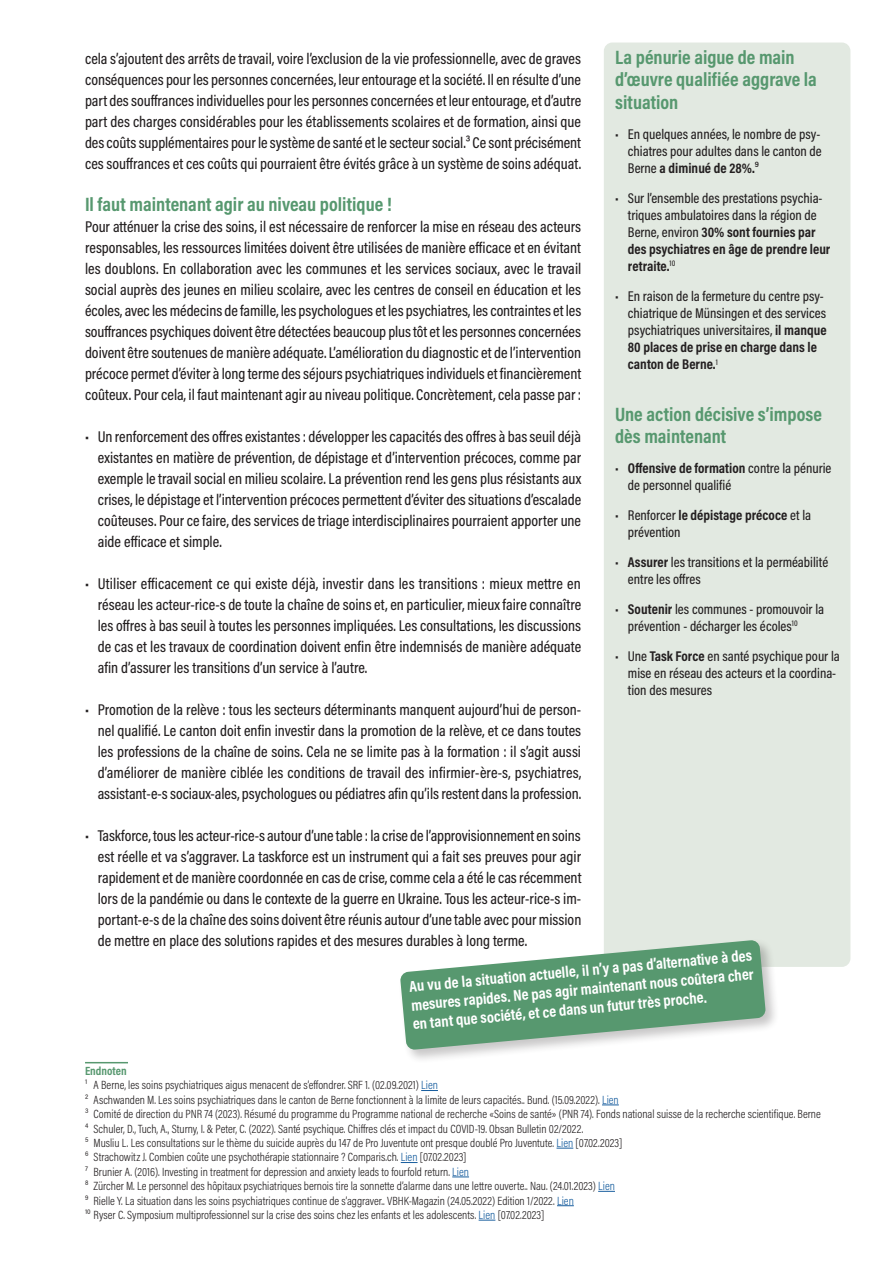
<style>
.page{position:relative;width:893px;height:1263px;background:#fff}
.page>*{position:absolute;margin:0;border:0;box-sizing:border-box;transform-origin:0 0}
.t1{font:700 19.5px/22.5px "Acumin Pro Cond";color:#57986f}
.t2{font:500 15.75px/21px "Acumin Pro Cond";color:#231f20;text-align:justify}
.t3{font:700 15.75px/18.9px "Acumin Pro Cond";color:#fff;text-align:justify}
.t4{font:500 14.25px/17.1px "Acumin Pro Cond";color:#231f20}
.t5{font:300 12px/14.4px "Acumin Pro Cond";color:#231f20}
.s1{font-weight:700}
.s2{font-weight:700;color:#57986f}
.s3{color:#175d9e}
</style>
<div class="page">
<div style="left:604px;top:43px;width:246px;height:924px;background:#e2e9e1;border-radius:9px"></div>
<hr style="left:85px;top:1062px;width:43px;height:1px;background:#57986f">
<svg style="left:421px;top:1090px;width:17px;height:1px"></svg>
<svg style="left:602px;top:1104px;width:17px;height:1px"></svg>
<svg style="left:556px;top:1148px;width:17px;height:1px"></svg>
<svg style="left:401px;top:1162px;width:17px;height:1px"></svg>
<svg style="left:452px;top:1176px;width:17px;height:1px"></svg>
<svg style="left:598px;top:1191px;width:17px;height:1px"></svg>
<svg style="left:557px;top:1205px;width:17px;height:1px"></svg>
<svg style="left:479px;top:1220px;width:16px;height:1px"></svg>
<div style="left:398px;top:938px;width:382px;height:126px;background:#231f20;opacity:.25"></div>
<svg style="left:400px;top:940px;width:366px;height:110px"></svg>
<p class="t1" style="left:615px;top:45px;width:203px">La pénurie aigue de main d’œuvre qualifiée aggrave la situation</p>
<p class="t4" style="left:628px;top:125px;width:195px;text-align:justify;text-indent:-13px">• En quelques années, le nombre de psy&shy;chiatres pour adultes dans le canton de Berne <span class="s1">a diminué de 28%.</span>⁹</p>
<p class="t4" style="left:628px;top:189px;width:204px;text-indent:-13px">• Sur l’ensemble des prestations psychia&shy;triques ambulatoires dans la région de Berne, environ <span class="s1">30% sont fournies par des psychiatres en âge de prendre leur retraite.</span><sup>10</sup></p>
<p class="t4" style="left:628px;top:287px;width:200px;text-indent:-13px">• En raison de la fermeture du centre psy&shy;chiatrique de Münsingen et des services psychiatriques universitaires, <span class="s1">il manque 80 places de prise en charge dans le canton de Berne.</span><sup>1</sup></p>
<p class="t1" style="left:615px;top:402px;width:208px">Une action décisive s’impose dès maintenant</p>
<p class="t4" style="left:628px;top:459px;width:205px;text-indent:-13px">• <span class="s1">Offensive de formation</span> contre la pénurie de personnel qualifié</p>
<p class="t4" style="left:628px;top:506px;width:185px;text-indent:-13px">• Renforcer <span class="s1">le dépistage précoce</span> et la prévention</p>
<p class="t4" style="left:628px;top:553px;width:202px;text-indent:-13px">• <span class="s1">Assurer</span> les transitions et la perméabilité entre les offres</p>
<p class="t4" style="left:628px;top:600px;width:198px;text-indent:-13px">• <span class="s1">Soutenir</span> les communes - promouvoir la prévention - décharger les écoles<sup>10</sup></p>
<p class="t4" style="left:628px;top:647px;width:213px;text-indent:-13px">• Une <span class="s1">Task Force</span> en santé psychique pour la mise en réseau des acteurs et la coordina&shy;tion des mesures</p>
<p class="t2" style="left:85px;top:48px;width:498px">cela s’ajoutent des arrêts de travail, voire l’exclusion de la vie professionnelle, avec de graves conséquences pour les personnes concernées, leur entourage et la société. Il en résulte d’une part des souffrances individuelles pour les personnes concernées et leur entourage, et d’autre part des charges considérables pour les établissements scolaires et de formation, ainsi que des coûts supplémentaires pour le système de santé et le secteur social.³ Ce sont précisément ces souffrances et ces coûts qui pourraient être évités grâce à un système de soins adéquat.</p>
<p class="t1" style="left:85px;top:192px;width:308px">Il faut maintenant agir au niveau politique !</p>
<p class="t2" style="left:85px;top:216px;width:498px">Pour atténuer la crise des soins, il est nécessaire de renforcer la mise en réseau des acteurs responsables, les ressources limitées doivent être utilisées de manière efficace et en évitant les doublons. En collaboration avec les communes et les services sociaux, avec le travail social auprès des jeunes en milieu scolaire, avec les centres de conseil en éducation et les écoles, avec les médecins de famille, les psychologues et les psychiatres, les contraintes et les souffrances psychiques doivent être détectées beaucoup plus tôt et les personnes concernées doivent être soutenues de manière adéquate. L’amélioration du diagnostic et de l’intervention précoce permet d’éviter à long terme des séjours psychiatriques individuels et financièrement coûteux. Pour cela, il faut maintenant agir au niveau politique. Concrètement, cela passe par :</p>
<p class="t2" style="left:98px;top:425px;width:485px;text-indent:-13px">• Un renforcement des offres existantes : développer les capacités des offres à bas seuil déjà existantes en matière de prévention, de dépistage et d’intervention précoces, comme par exemple le travail social en milieu scolaire. La prévention rend les gens plus résistants aux crises, le dépistage et l’intervention précoces permettent d’éviter des situations d’escalade coûteuses. Pour ce faire, des services de triage interdisciplinaires pourraient apporter une aide efficace et simple.</p>
<p class="t2" style="left:98px;top:572px;width:485px;text-indent:-13px">• Utiliser efficacement ce qui existe déjà, investir dans les transitions : mieux mettre en réseau les acteur-rice-s de toute la chaîne de soins et, en particulier, mieux faire connaître les offres à bas seuil à toutes les personnes impliquées. Les consultations, les discussions de cas et les travaux de coordination doivent enfin être indemnisés de manière adéquate afin d’assurer les transitions d’un service à l’autre.</p>
<p class="t2" style="left:98px;top:698px;width:485px;text-indent:-13px">• Promotion de la relève : tous les secteurs déterminants manquent aujourd’hui de person&shy;nel qualifié. Le canton doit enfin investir dans la promotion de la relève, et ce dans toutes les professions de la chaîne de soins. Cela ne se limite pas à la formation : il s’agit aussi d’améliorer de manière ciblée les conditions de travail des infirmier-ère-s, psychiatres, assistant-e-s sociaux-ales, psychologues ou pédiatres afin qu’ils restent dans la profession.</p>
<p class="t2" style="left:98px;top:824px;width:485px;text-indent:-13px">• Taskforce, tous les acteur-rice-s autour d’une table : la crise de l’approvisionnement en soins est réelle et va s’aggraver. La taskforce est un instrument qui a fait ses preuves pour agir rapidement et de manière coordonnée en cas de crise, comme cela a été le cas récemment lors de la pandémie ou dans le contexte de la guerre en Ukraine. Tous les acteur-rice-s im&shy;portant-e-s de la chaîne des soins doivent être réunis autour d’une table avec pour mission de mettre en place des solutions rapides et des mesures durables à long terme.</p>
<p class="t3" style="left:409px;top:976px;width:345px;rotate:-5deg">Au vu de la situation actuelle, il n’y a pas d’alternative à des mesures rapides. Ne pas agir maintenant nous coûtera cher en tant que société, et ce dans un futur très proche.</p>
<p class="t5" style="left:85px;top:1063px;width:737px"><span class="s2">Endnoten<br></span>¹ A Berne, les soins psychiatriques aigus menacent de s’effondrer. SRF 1. (02.09.2021) <span class="s3">Lien<br></span>² Aschwanden M. Les soins psychiatriques dans le canton de Berne fonctionnent à la limite de leurs capacités.. Bund. (15.09.2022). <span class="s3">Lien<br></span>³ Comité de direction du PNR 74 (2023). Résumé du programme du Programme national de recherche «Soins de santé» (PNR 74). Fonds national suisse de la recherche scientifique. Berne ⁴ Schuler, D., Tuch, A., Sturny, I. &amp; Peter, C. (2022). Santé psychique. Chiffres clés et impact du COVID-19. Obsan Bulletin 02/2022.<br>⁵ Musliu L. Les consultations sur le thème du suicide auprès du 147 de Pro Juventute ont presque doublé Pro Juventute. <span class="s3">Lien</span> [07.02.2023]<br>⁶ Strachowitz J. Combien coûte une psychothérapie stationnaire ? Comparis.ch. <span class="s3">Lien</span> [07.02.2023]<br>⁷ Brunier A. (2016). Investing in treatment for depression and anxiety leads to fourfold return. <span class="s3">Lien<br></span>⁸ Zürcher M. Le personnel des hôpitaux psychiatriques bernois tire la sonnette d’alarme dans une lettre ouverte.. Nau. (24.01.2023) <span class="s3">Lien<br></span>⁹ Rielle Y. La situation dans les soins psychiatriques continue de s’aggraver.. VBHK-Magazin (24.05.2022) Edition 1/2022. <span class="s3">Lien<br></span>¹⁰ Ryser C. Symposium multiprofessionnel sur la crise des soins chez les enfants et les adolescents. <span class="s3">Lien</span> [07.02.2023]</p>
</div>
